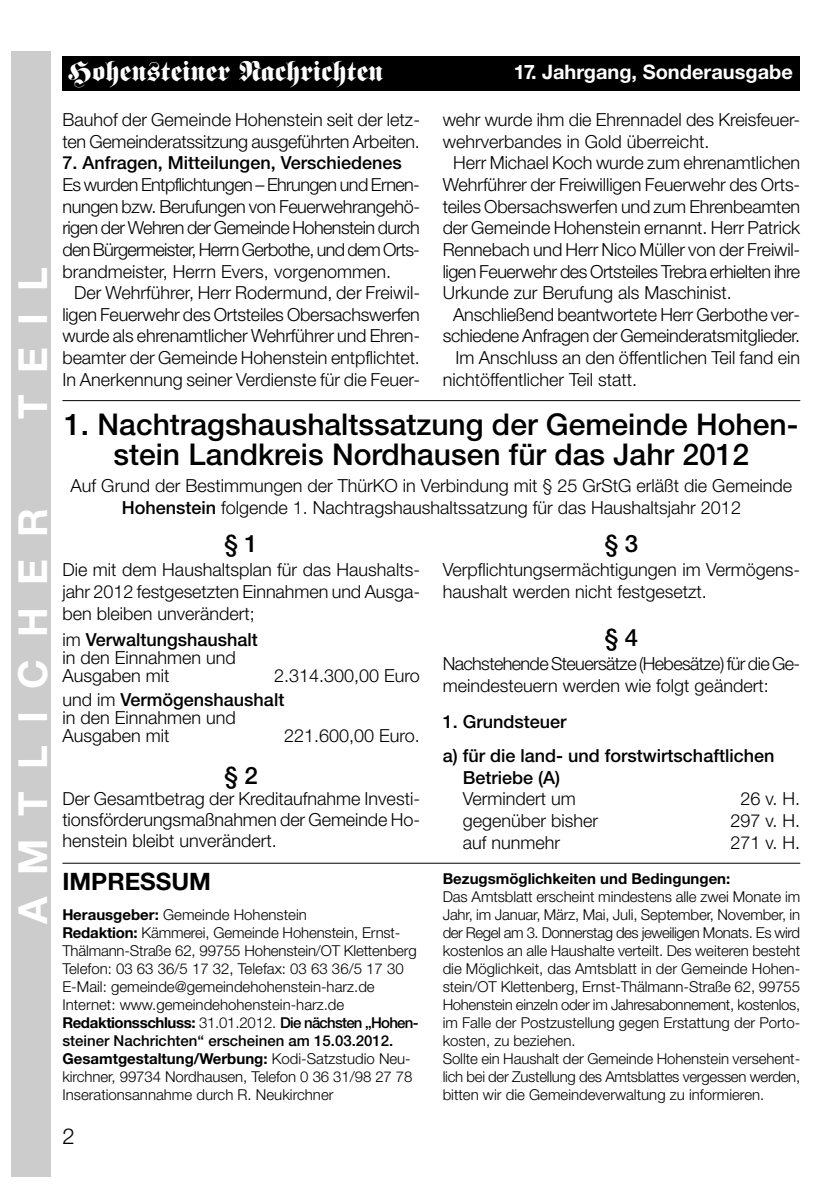
<style>
.page{position:relative;width:840px;height:1191px;background:#fff}
.page>*{position:absolute;margin:0;border:0;box-sizing:border-box;transform-origin:0 0}
.t1{font:700 40px "Helvetica Neue";letter-spacing:.555em;color:#fff}
.t2{font:500 30px/30px "Helvetica Neue";color:#000;text-align:center}
.t3{font:28px "Fette Fraktur";color:#fff}
.t4{font:700 24px "Helvetica Neue";color:#000}
.t5{font:500 24px "Helvetica Neue";color:#000}
.t6{font:300 22px "Helvetica Neue";color:#000}
.t7{font:700 20px "Helvetica Neue";color:#fff}
.t8{font:300 18px/21.6px "Helvetica Neue";color:#000}
.t9{font:500 18px/34.2px "Helvetica Neue";color:#000}
.t10{font:300 18px/21.6px "Helvetica Neue";letter-spacing:-.035em;color:#000}
.t11{font:300 18px "Helvetica Neue";letter-spacing:-.025em;color:#000}
.t12{font:300 18px "Helvetica Neue";letter-spacing:-.02em;color:#000}
.t13{font:300 15px/18px "Helvetica Neue";letter-spacing:-.005em;color:#000}
.t14{font:700 15px "Helvetica Neue";color:#000}
.s1{font-weight:500}
.s2{font-weight:700}
</style>
<div class="page">
<div style="left:62px;top:57px;width:737px;height:34px;background:#000"></div>
<div style="left:11px;top:51px;width:40px;height:1125px;background:#ccc"></div>
<hr style="left:62px;top:862px;width:737px;height:1px;background:#000">
<hr style="left:62px;top:400px;width:737px;height:1px;background:#000">
<h1 class="t1" style="left:18px;top:419px;width:154px;rotate:-90deg">TEIL</h1>
<h1 class="t1" style="left:18px;top:924px;width:417px;rotate:-90deg">AMTLICHER</h1>
<h3 class="t3" style="left:68px;top:61px;width:316px">Hohensteiner Nachrichten</h3>
<p class="t7" style="left:513px;top:64px;width:280px">17. Jahrgang, Sonderausgabe</p>
<p class="t8" style="left:62px;top:111px;width:359px">Bauhof der Gemeinde Hohenstein seit der letz&shy;ten Gemeinderatssitzung ausgeführten Arbeiten.</p>
<p class="t9" style="left:62px;top:148px;width:341px">7. Anfragen, Mitteilungen, Verschiedenes</p>
<p class="t8" style="left:62px;top:176px;width:359px;text-align:justify">Es wurden Entpflichtungen – Ehrungen und Ernen&shy;nungen bzw. Berufungen von Feuerwehrangehö&shy;rigen der Wehren der Gemeinde Hohenstein durch den Bürgermeister, Herrn Gerbothe, und dem Orts&shy;brandmeister, Herrn Evers, vorgenommen.</p>
<p class="t8" style="left:62px;top:284px;width:359px;text-align:justify;text-indent:12px">Der Wehrführer, Herr Rodermund, der Freiwil&shy;ligen Feuerwehr des Ortsteiles Obersachswerfen wurde als ehrenamtlicher Wehrführer und Ehren&shy;beamter der Gemeinde Hohenstein entpflichtet.<br>In Anerkennung seiner Verdienste für die Feuer-</p>
<p class="t8" style="left:442px;top:111px;width:359px">wehr wurde ihm die Ehrennadel des Kreisfeuer-</p>
<p class="t8" style="left:442px;top:132px;width:268px">wehrverbandes in Gold überreicht.</p>
<p class="t8" style="left:453px;top:154px;width:348px">Herr Michael Koch wurde zum ehrenamtlichen</p>
<p class="t8" style="left:442px;top:176px;width:359px">Wehrführer der Freiwilligen Feuerwehr des Orts-</p>
<p class="t8" style="left:442px;top:197px;width:359px">teiles Obersachswerfen und zum Ehrenbeamten</p>
<p class="t8" style="left:442px;top:219px;width:359px">der Gemeinde Hohenstein ernannt. Herr Patrick</p>
<p class="t8" style="left:442px;top:240px;width:359px">Rennebach und Herr Nico Müller von der Freiwil-</p>
<p class="t11" style="left:442px;top:265px;width:359px">ligen Feuerwehr des Ortsteiles Trebra erhielten ihre</p>
<p class="t8" style="left:442px;top:284px;width:290px">Urkunde zur Berufung als Maschinist.</p>
<p class="t8" style="left:453px;top:305px;width:348px">Anschließend beantwortete Herr Gerbothe ver-</p>
<p class="t12" style="left:442px;top:329px;width:359px">schiedene Anfragen der Gemeinderatsmitglieder.</p>
<p class="t8" style="left:455px;top:348px;width:346px">Im Anschluss an den öffentlichen Teil fand ein</p>
<p class="t8" style="left:442px;top:370px;width:196px">nichtöffentlicher Teil statt.</p>
<h2 class="t2" style="left:64px;top:412px;width:735px">1. Nachtragshaushaltssatzung der Gemeinde Hohen&shy;stein Landkreis Nordhausen für das Jahr 2012</h2>
<p class="t8" style="left:71px;top:476px;width:722px;text-align:center">Auf Grund der Bestimmungen der ThürKO in Verbindung mit § 25 GrStG erläßt die Gemeinde<br><span class="s1">Hohenstein</span> folgende 1. Nachtragshaushaltssatzung für das Haushaltsjahr 2012</p>
<h3 class="t5" style="left:224px;top:535px;width:35px">§ 1</h3>
<p class="t8" style="left:62px;top:561px;width:359px;text-align:justify">Die mit dem Haushaltsplan für das Haushalts&shy;jahr 2012 festgesetzten Einnahmen und Ausga&shy;ben bleiben unverändert;</p>
<p class="t8" style="left:62px;top:632px;width:197px;line-height:18px">im <span class="s1">Verwaltungshaushalt </span>in den Einnahmen und<br>Ausgaben mit</p>
<p class="t8" style="left:62px;top:665px;width:359px;line-height:24px;text-indent:211px">2.314.300,00 Euro und im <span class="s1">Vermögenshaushalt</span></p>
<p class="t8" style="left:62px;top:710px;width:175px;line-height:18px">in den Einnahmen und<br>Ausgaben mit</p>
<p class="t8" style="left:284px;top:726px;width:137px">221.600,00 Euro.</p>
<h3 class="t5" style="left:224px;top:766px;width:35px">§ 2</h3>
<p class="t8" style="left:62px;top:789px;width:359px;text-align:justify">Der Gesamtbetrag der Kreditaufnahme Investi&shy;tionsförderungsmaßnahmen der Gemeinde Ho&shy;henstein bleibt unverändert.</p>
<h3 class="t4" style="left:62px;top:873px;width:150px">IMPRESSUM</h3>
<p class="t13" style="left:62px;top:906px;width:357px"><span class="s2">Herausgeber:</span> Gemeinde Hohenstein<br><span class="s2">Redaktion:</span> Kämmerei, Gemeinde Hohenstein, Ernst-Thälmann-Straße 62, 99755 Hohenstein/OT Klettenberg Telefon: 03 63 36/5 17 32, Telefax: 03 63 36/5 17 30<br>E-Mail: gemeinde@gemeindehohenstein-harz.de Internet: www.gemeindehohenstein-harz.de <span class="s2">Redaktionsschluss:</span> 31.01.2012. <span class="s1">Die nächsten „Hohen&shy;steiner Nachrichten“ erscheinen am 15.03.2012.<br></span><span class="s2">Gesamtgestaltung/Werbung:</span> Kodi-Satzstudio Neu&shy;kirchner, 99734 Nordhausen, Telefon 0 36 31/98 27 78<br>Inserationsannahme durch R. Neukirchner</p>
<p class="t6" style="left:62px;top:1128px;width:14px">2</p>
<h3 class="t5" style="left:604px;top:535px;width:35px">§ 3</h3>
<p class="t8" style="left:442px;top:561px;width:359px">Verpflichtungsermächtigungen im Vermögens&shy;haushalt werden nicht festgesetzt.</p>
<h3 class="t5" style="left:604px;top:628px;width:35px">§ 4</h3>
<p class="t10" style="left:442px;top:654px;width:359px">Nachstehende Steuersätze (Hebesätze) für die Ge&shy;meindesteuern werden wie folgt geändert:</p>
<p class="t9" style="left:442px;top:706px;width:333px">1. Grundsteuer<br>a) für die land- und forstwirtschaftlichen</p>
<p class="t9" style="left:462px;top:762px;width:99px">Betriebe (A)</p>
<p class="t8" style="left:462px;top:790px;width:114px">Vermindert um</p>
<p class="t8" style="left:740px;top:790px;width:61px">26 v. H.</p>
<p class="t8" style="left:462px;top:811px;width:137px">gegenüber bisher</p>
<p class="t8" style="left:730px;top:811px;width:71px">297 v. H.</p>
<p class="t8" style="left:462px;top:833px;width:99px">auf nunmehr</p>
<p class="t8" style="left:730px;top:833px;width:71px">271 v. H.</p>
<p class="t14" style="left:442px;top:873px;width:289px">Bezugsmöglichkeiten und Bedingungen:</p>
<p class="t13" style="left:442px;top:889px;width:359px">Das Amtsblatt erscheint mindestens alle zwei Monate im Jahr, im Januar, März, Mai, Juli, September, November, in der Regel am 3. Donnerstag des jeweiligen Monats. Es wird kostenlos an alle Haushalte verteilt. Des weiteren besteht die Möglichkeit, das Amtsblatt in der Gemeinde Hohen&shy;stein/OT Klettenberg, Ernst-Thälmann-Straße 62, 99755<br>Hohenstein einzeln oder im Jahresabonnement, kostenlos, im Falle der Postzustellung gegen Erstattung der Porto&shy;kosten, zu beziehen.<br>Sollte ein Haushalt der Gemeinde Hohenstein versehent&shy;lich bei der Zustellung des Amtsblattes vergessen werden, bitten wir die Gemeindeverwaltung zu informieren.</p>
</div>
